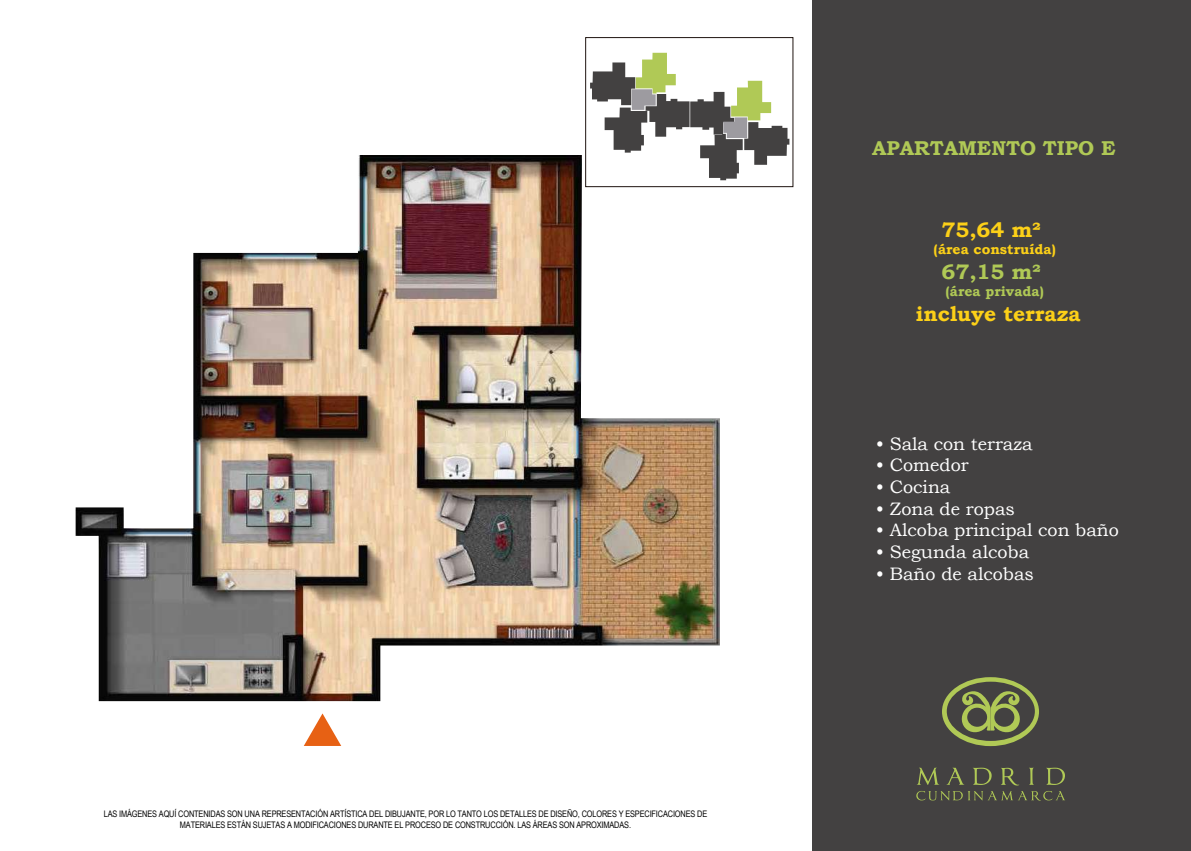
<style>
.page{position:relative;width:1191px;height:851px;background:#fff}
.page>*{position:absolute;margin:0;border:0;box-sizing:border-box;transform-origin:0 0}
.t1{font:700 21px "Bookman Old Style";color:#fcd018}
.t2{font:700 21px "Bookman Old Style";color:#b0c956}
.t3{font:700 20px "Bookman Old Style";color:#b0c956}
.t4{font:18px "Bookman Old Style";color:#fff}
.t5{font:700 14px "Bookman Old Style";color:#fcd018}
.t6{font:700 14px "Bookman Old Style";color:#b0c956}
.t7{font:9px/10.8px "Arial Narrow";letter-spacing:-.015em;color:#000;text-align:center}
</style>
<div class="page">
<div style="left:812px;top:0;width:379px;height:850px;background:#434141"></div>
<svg style="left:916px;top:767px;width:149px;height:33px"></svg>
<svg style="left:942px;top:677px;width:97px;height:69px"></svg>
<svg style="left:304px;top:713px;width:37px;height:32px"></svg>
<img style="left:76px;top:155px;width:644px;height:546px">
<div style="left:585px;top:37px;width:208px;height:150px;background:#fff;border:1px solid #1f1410"></div>
<svg style="left:590px;top:53px;width:199px;height:127px"></svg>
<p class="t7" style="left:104px;top:808px;width:605px">LAS IMÁGENES AQUÍ CONTENIDAS SON UNA REPRESENTACIÓN ARTÍSTICA DEL DIBUJANTE, POR LO TANTO LOS DETALLES DE DISEÑO, COLORES Y ESPECIFICACIONES DE<br>MATERIALES ESTÁN SUJETAS A MODIFICACIONES DURANTE EL PROCESO DE CONSTRUCCIÓN. LAS ÁREAS SON APROXIMADAS.</p>
<h2 class="t3" style="left:872px;top:134px;width:245px">APARTAMENTO TIPO E</h2>
<h1 class="t1" style="left:941px;top:214px;width:101px">75,64 m²</h1>
<h3 class="t5" style="left:933px;top:239px;width:124px">(área construída)</h3>
<h1 class="t2" style="left:941px;top:256px;width:101px">67,15 m²</h1>
<h3 class="t6" style="left:945px;top:281px;width:100px">(área privada)</h3>
<h1 class="t1" style="left:916px;top:298px;width:166px">incluye terraza</h1>
<h3 class="t4" style="left:875px;top:432px;width:158px">• Sala con terraza</h3>
<h3 class="t4" style="left:875px;top:453px;width:94px">• Comedor</h3>
<h3 class="t4" style="left:875px;top:475px;width:76px">• Cocina</h3>
<h3 class="t4" style="left:875px;top:496px;width:141px">• Zona de ropas</h3>
<h3 class="t4" style="left:875px;top:518px;width:244px">• Alcoba principal con baño</h3>
<h3 class="t4" style="left:875px;top:540px;width:155px">• Segunda alcoba</h3>
<h3 class="t4" style="left:875px;top:561px;width:160px">• Baño de alcobas</h3>
</div>
